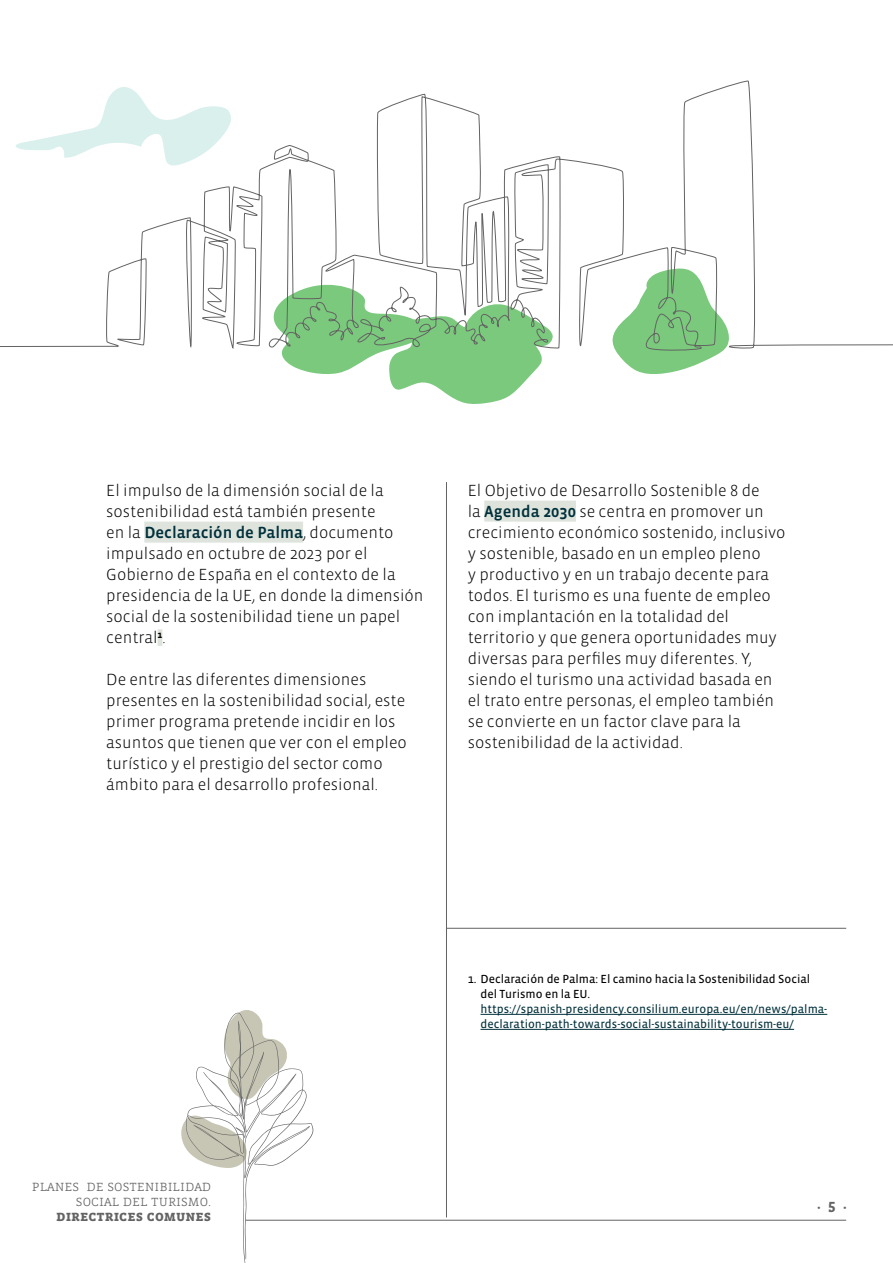
<style>
.page{position:relative;width:893px;height:1263px;background:#fff}
.page>*{position:absolute;margin:0;border:0;box-sizing:border-box;transform-origin:0 0}
.t1{font:300 16.5px/21px "Vista Sans OTCE";color:#000}
.t2{font:300 15px/15px "Vista Slab OTCE";color:#646363;text-align:right}
.t3{font:700 15px "Vista Slab OTCE";color:#646363}
.t4{font:12px/15px "Vista Sans OTCE";color:#00303b}
.t5{font:12px/15px "Vista Sans OTCE";color:#000}
.s1{font-weight:500;color:#00303b}
</style>
<div class="page">
<svg style="left:181px;top:1010px;width:133px;height:253px"></svg>
<svg style="left:616px;top:352px;width:105px;height:22px"></svg>
<svg style="left:281px;top:352px;width:261px;height:52px"></svg>
<svg style="left:0;top:80px;width:893px;height:272px"></svg>
<hr style="left:246px;top:1220px;width:600px;height:1px;background:#646363">
<hr style="left:480px;top:1014px;width:347px;height:1px;background:#00303b">
<hr style="left:480px;top:1029px;width:314px;height:1px;background:#00303b">
<hr style="left:446px;top:928px;width:400px;height:1px;background:#646363">
<div style="left:144px;top:522px;width:159px;height:21px;background:#dee3dc"></div>
<hr style="left:158px;top:629px;width:4px;height:17px;background:#dee3dc">
<div style="left:484px;top:501px;width:92px;height:21px;background:#dee3dc"></div>
<hr style="left:446px;top:482px;width:1px;height:735px;background:#646363">
<p class="t1" style="left:106px;top:480px;width:319px">El impulso de la dimensión social de la sostenibilidad está también presente<br>en la <span class="s1">Declaración de Palma</span>, documento impulsado en octubre de 2023 por el Gobierno de España en el contexto de la presidencia de la UE, en donde la dimensión social de la sostenibilidad tiene un papel central<sup>1</sup>.</p>
<p class="t1" style="left:106px;top:669px;width:302px">De entre las diferentes dimensiones presentes en la sostenibilidad social, este primer programa pretende incidir en los asuntos que tienen que ver con el empleo turístico y el prestigio del sector como ámbito para el desarrollo profesional.</p>
<p class="t1" style="left:468px;top:480px;width:319px">El Objetivo de Desarrollo Sostenible 8 de<br>la <span class="s1">Agenda 2030</span> se centra en promover un crecimiento económico sostenido, inclusivo y sostenible, basado en un empleo pleno<br>y productivo y en un trabajo decente para todos. El turismo es una fuente de empleo con implantación en la totalidad del territorio y que genera oportunidades muy diversas para perfiles muy diferentes. Y, siendo el turismo una actividad basada en el trato entre personas, el empleo también se convierte en un factor clave para la sostenibilidad de la actividad.</p>
<p class="t2" style="left:32px;top:1178px;width:181px">planes de sostenibilidad social del turismo.</p>
<p class="t3" style="left:56px;top:1207px;width:156px">directrices comunes</p>
<p class="t5" style="left:480px;top:971px;width:331px;text-indent:-13px">1. Declaración de Palma: El camino hacia la Sostenibilidad Social del Turismo en la EU.</p>
<p class="t4" style="left:480px;top:1001px;width:348px">https://spanish-presidency.consilium.europa.eu/en/news/palma&shy;declaration-path-towards-social-sustainability-tourism-eu/</p>
<p class="t3" style="left:817px;top:1198px;width:31px">· 5 ·</p>
</div>
